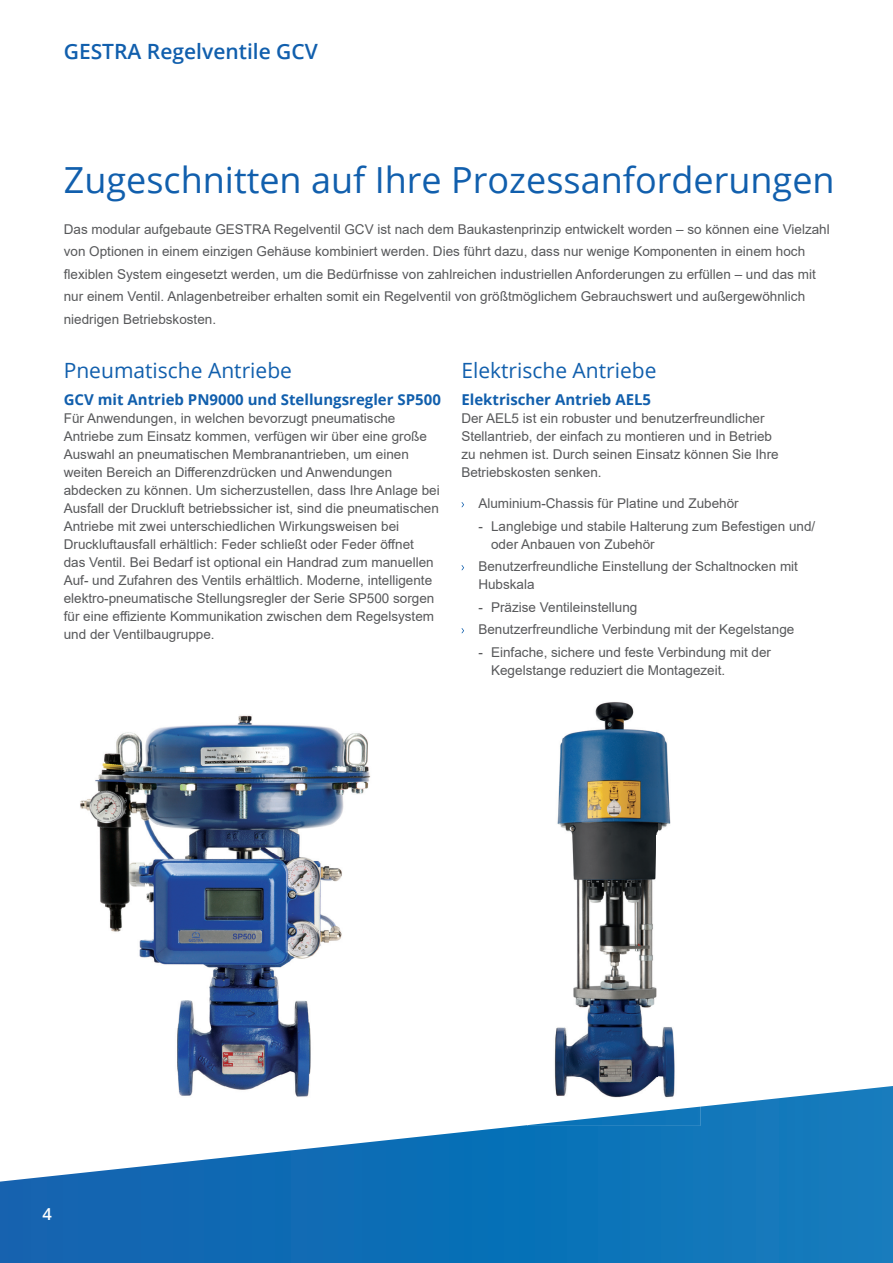
<style>
.page{position:relative;width:893px;height:1263px;background:#fff}
.page>*{position:absolute;margin:0;border:0;box-sizing:border-box;transform-origin:0 0}
.t1{font:36px "Open Sans";color:#115fad}
.t2{font:21px "Open Sans";color:#115fad}
.t3{font:600 21px "Open Sans";color:#115fad}
.t4{font:600 16.5px "Open Sans";color:#fff}
.t5{font:700 15px "Open Sans";color:#115fad}
.t6{font:13.5px/18px "Arial";color:#57585a}
</style>
<div class="page">
<svg style="left:0;top:1086px;width:893px;height:177px"></svg>
<img style="left:72px;top:715px;width:313px;height:411px">
<img style="left:527px;top:702px;width:130px;height:404px">
<img style="left:657px;top:732px;width:43px;height:374px">
<img style="left:527px;top:1106px;width:173px;height:20px">
<h2 class="t3" style="left:64px;top:37px;width:256px">GESTRA Regelventile GCV</h2>
<h1 class="t1" style="left:64px;top:155px;width:772px">Zugeschnitten auf Ihre Prozessanforderungen</h1>
<p class="t6" style="left:64px;top:217px;width:767px;line-height:22.5px">Das modular aufgebaute GESTRA Regelventil GCV ist nach dem Baukastenprinzip entwickelt worden – so können eine Vielzahl von Optionen in einem einzigen Gehäuse kombiniert werden. Dies führt dazu, dass nur wenige Komponenten in einem hoch flexiblen System eingesetzt werden, um die Bedürfnisse von zahlreichen industriellen Anforderungen zu erfüllen – und das mit nur einem Ventil. Anlagenbetreiber erhalten somit ein Regelventil von größtmöglichem Gebrauchswert und außergewöhnlich niedrigen Betriebskosten.</p>
<h2 class="t2" style="left:64px;top:356px;width:230px">Pneumatische Antriebe</h2>
<p class="t5" style="left:64px;top:389px;width:379px">GCV mit Antrieb PN9000 und Stellungsregler SP500</p>
<p class="t6" style="left:64px;top:409px;width:377px">Für Anwendungen, in welchen bevorzugt pneumatische Antriebe zum Einsatz kommen, verfügen wir über eine große Auswahl an pneumatischen Membranantrieben, um einen weiten Bereich an Differenzdrücken und Anwendungen abdecken zu können. Um sicherzustellen, dass Ihre Anlage bei Ausfall der Druckluft betriebssicher ist, sind die pneumatischen Antriebe mit zwei unterschiedlichen Wirkungsweisen bei Druckluftausfall erhältlich: Feder schließt oder Feder öffnet<br>das Ventil. Bei Bedarf ist optional ein Handrad zum manuellen Auf- und Zufahren des Ventils erhältlich. Moderne, intelligente elektro-pneumatische Stellungsregler der Serie SP500 sorgen für eine effiziente Kommunikation zwischen dem Regelsystem und der Ventilbaugruppe.</p>
<h2 class="t2" style="left:461px;top:356px;width:197px">Elektrische Antriebe</h2>
<p class="t5" style="left:461px;top:389px;width:191px">Elektrischer Antrieb AEL5</p>
<p class="t6" style="left:461px;top:409px;width:319px">Der AEL5 ist ein robuster und benutzerfreundlicher Stellantrieb, der einfach zu montieren und in Betrieb zu nehmen ist. Durch seinen Einsatz können Sie Ihre Betriebskosten senken.</p>
<p class="t6" style="left:478px;top:494px;width:262px">Aluminium-Chassis für Platine und Zubehör</p>
<p class="t6" style="left:491px;top:517px;width:326px;text-indent:-13px">- Langlebige und stabile Halterung zum Befestigen und/ oder Anbauen von Zubehör</p>
<p class="t6" style="left:478px;top:557px;width:321px">Benutzerfreundliche Einstellung der Schaltnocken mit<br>Hubskala</p>
<p class="t6" style="left:478px;top:595px;width:317px;line-height:22.5px">- Präzise Ventileinstellung<br>Benutzerfreundliche Verbindung mit der Kegelstange</p>
<p class="t6" style="left:491px;top:643px;width:281px;text-indent:-13px">- Einfache, sichere und feste Verbindung mit der<br>Kegelstange reduziert die Montagezeit.</p>
<p class="t4" style="left:43px;top:1203px;width:11px">4</p>
</div>
